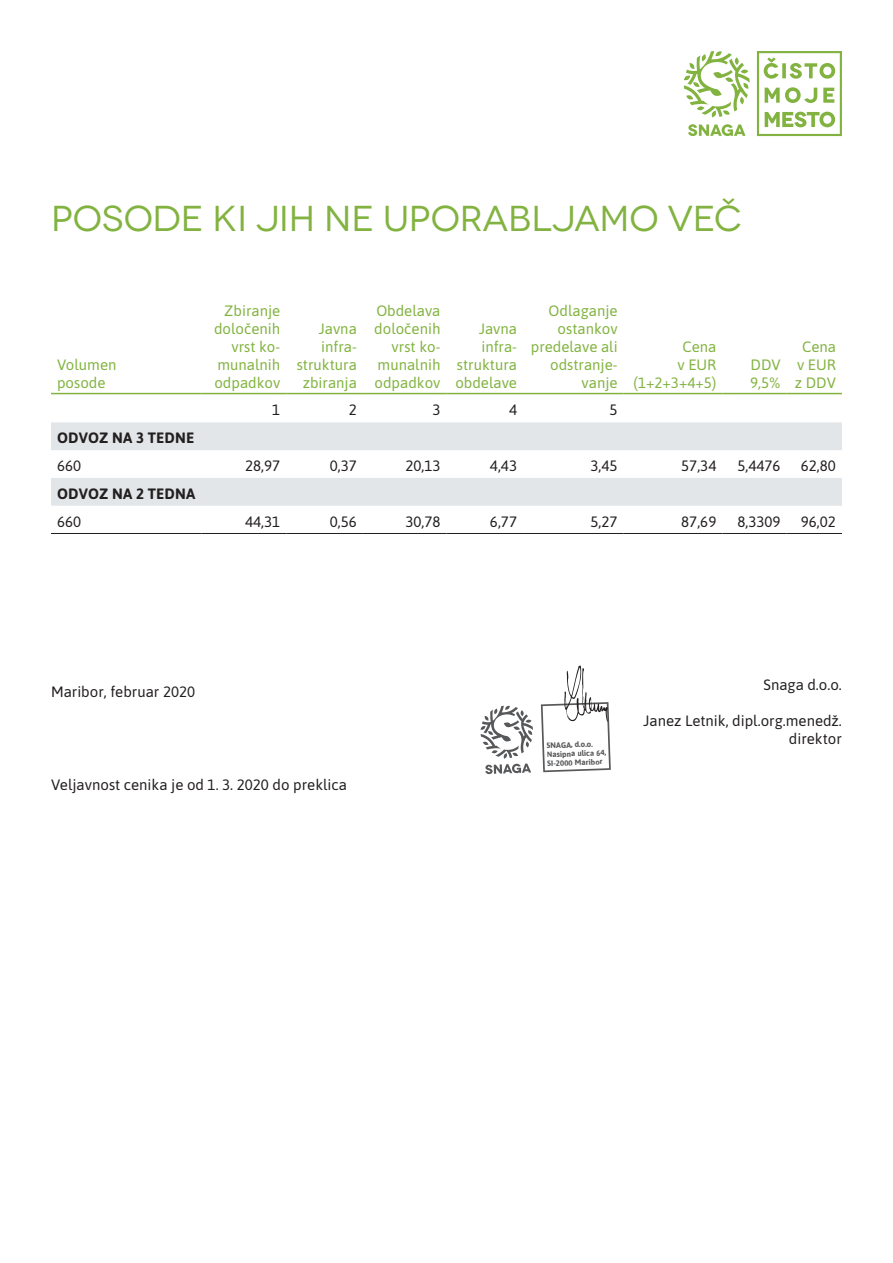
<style>
.page{position:relative;width:893px;height:1263px;background:#fff}
.page>*{position:absolute;margin:0;border:0;box-sizing:border-box;transform-origin:0 0}
.t1{font:36px "Novecentowide";letter-spacing:-.005em;color:#82b340}
.t2{font:15px/18px "Asap";color:#82b340;text-align:right}
.t3{font:15px/18px "Asap";color:#231f20;text-align:right}
.t4{font:700 15px "Asap";letter-spacing:.01em;color:#231f20}
.t5{font:700 7.95px/9px "Asap";color:#57585a}
</style>
<div class="page">
<svg style="left:757px;top:51px;width:85px;height:85px"></svg>
<svg style="left:684px;top:51px;width:66px;height:85px"></svg>
<svg style="left:51px;top:422px;width:791px;height:84px;fill:#e3e6e8"></svg>
<hr style="left:51px;top:393px;width:150px;height:1px;background:#82b340">
<hr style="left:201px;top:393px;width:85px;height:1px;background:#82b340">
<hr style="left:286px;top:393px;width:77px;height:1px;background:#82b340">
<hr style="left:363px;top:393px;width:83px;height:1px;background:#82b340">
<hr style="left:446px;top:393px;width:77px;height:1px;background:#82b340">
<hr style="left:523px;top:393px;width:101px;height:1px;background:#82b340">
<hr style="left:624px;top:393px;width:98px;height:1px;background:#82b340">
<hr style="left:722px;top:393px;width:65px;height:1px;background:#82b340">
<hr style="left:787px;top:393px;width:55px;height:1px;background:#82b340">
<hr style="left:51px;top:533px;width:150px;height:1px;background:#231f20">
<hr style="left:201px;top:533px;width:85px;height:1px;background:#231f20">
<hr style="left:286px;top:533px;width:77px;height:1px;background:#231f20">
<hr style="left:363px;top:533px;width:83px;height:1px;background:#231f20">
<hr style="left:446px;top:533px;width:77px;height:1px;background:#231f20">
<hr style="left:523px;top:533px;width:101px;height:1px;background:#231f20">
<hr style="left:624px;top:533px;width:98px;height:1px;background:#231f20">
<hr style="left:722px;top:533px;width:65px;height:1px;background:#231f20">
<hr style="left:787px;top:533px;width:55px;height:1px;background:#231f20">
<svg style="left:480px;top:706px;width:53px;height:68px"></svg>
<svg style="left:541px;top:665px;width:70px;height:107px"></svg>
<h1 class="t1" style="left:51px;top:197px;width:692px">POSODE KI JIH NE UPORABLJAMO VEČ</h1>
<p class="t2" style="left:57px;top:354px;width:61px;text-align:left">Volumen posode</p>
<p class="t2" style="left:214px;top:300px;width:68px">Zbiranje določenih vrst ko&shy;munalnih odpadkov</p>
<p class="t2" style="left:297px;top:318px;width:62px">Javna infra&shy;struktura zbiranja</p>
<p class="t2" style="left:374px;top:300px;width:68px">Obdelava določenih vrst ko&shy;munalnih odpadkov</p>
<p class="t2" style="left:455px;top:318px;width:63px">Javna infra&shy;struktura obdelave</p>
<p class="t2" style="left:531px;top:300px;width:88px">Odlaganje ostankov predelave ali odstranje&shy;vanje</p>
<p class="t3" style="left:272px;top:400px;width:10px">1</p>
<p class="t3" style="left:349px;top:400px;width:10px">2</p>
<p class="t3" style="left:432px;top:400px;width:10px">3</p>
<p class="t3" style="left:509px;top:400px;width:10px">4</p>
<p class="t3" style="left:610px;top:400px;width:10px">5</p>
<p class="t2" style="left:634px;top:336px;width:84px">Cena<br>v EUR (1+2+3+4+5)</p>
<p class="t2" style="left:750px;top:354px;width:32px;text-align:left">DDV<br>9,5%</p>
<p class="t2" style="left:795px;top:336px;width:43px;text-align:center">Cena v EUR z DDV</p>
<p class="t4" style="left:57px;top:427px;width:139px">ODVOZ NA 3 TEDNE</p>
<p class="t3" style="left:57px;top:456px;width:26px">660</p>
<p class="t3" style="left:245px;top:456px;width:37px">28,97</p>
<p class="t3" style="left:330px;top:456px;width:29px">0,37</p>
<p class="t3" style="left:405px;top:456px;width:37px">20,13</p>
<p class="t3" style="left:490px;top:456px;width:29px">4,43</p>
<p class="t3" style="left:591px;top:456px;width:29px">3,45</p>
<p class="t3" style="left:681px;top:456px;width:37px">57,34</p>
<p class="t3" style="left:738px;top:456px;width:45px">5,4476</p>
<p class="t3" style="left:801px;top:456px;width:37px">62,80</p>
<p class="t4" style="left:57px;top:483px;width:140px">ODVOZ NA 2 TEDNA</p>
<p class="t3" style="left:57px;top:511px;width:26px">660</p>
<p class="t3" style="left:245px;top:511px;width:37px">44,31</p>
<p class="t3" style="left:330px;top:511px;width:29px">0,56</p>
<p class="t3" style="left:405px;top:511px;width:37px">30,78</p>
<p class="t3" style="left:490px;top:511px;width:29px">6,77</p>
<p class="t3" style="left:591px;top:511px;width:29px">5,27</p>
<p class="t3" style="left:681px;top:511px;width:37px">87,69</p>
<p class="t3" style="left:738px;top:511px;width:45px">8,3309</p>
<p class="t3" style="left:801px;top:511px;width:37px">96,02</p>
<p class="t3" style="left:51px;top:682px;width:146px">Maribor, februar 2020</p>
<p class="t3" style="left:51px;top:775px;width:297px">Veljavnost cenika je od 1. 3. 2020 do preklica</p>
<p class="t5" style="left:546px;top:741px;width:61px;rotate:-2deg">SNAGA, d.o.o.<br>Nasipna ulica 64,<br>SI-2000 Maribor</p>
<p class="t3" style="left:763px;top:675px;width:80px">Snaga d.o.o.</p>
<p class="t3" style="left:643px;top:711px;width:200px">Janez Letnik, dipl.org.menedž. direktor</p>
</div>
